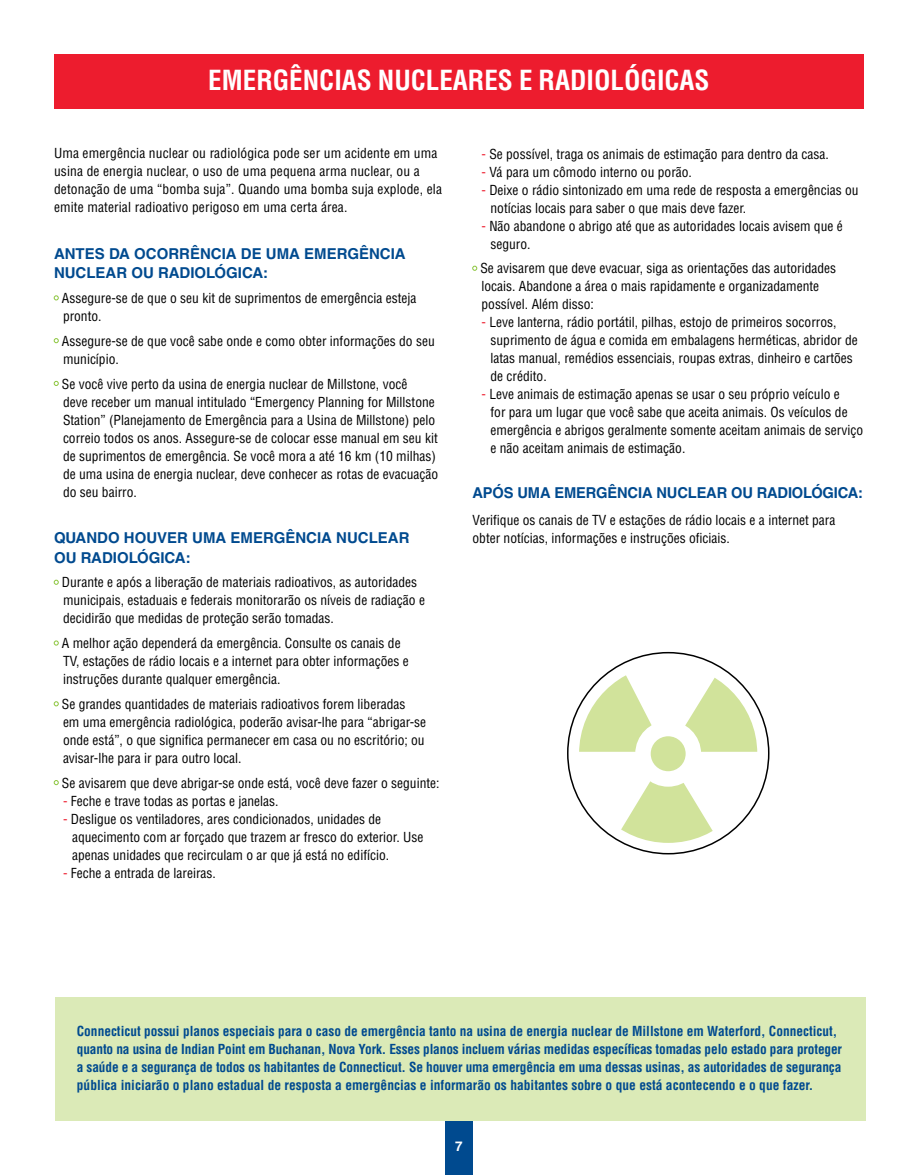
<style>
.page{position:relative;width:918px;height:1175px;background:#fff}
.page>*{position:absolute;margin:0;border:0;box-sizing:border-box;transform-origin:0 0}
.t1{font:700 condensed 27px "Helvetica LT Std";color:#fff}
.t2{font:700 15px/19.5px "Helvetica LT Std";color:#004a8f}
.t3{font:condensed 13.5px/18px "Helvetica LT Std";color:#000}
.t4{font:700 condensed 13.5px/18px "Helvetica LT Std";letter-spacing:-.01em;color:#004a8f}
.t5{font:700 13.5px "Helvetica LT Std";color:#fff}
.s1{color:#ed1c2e}
</style>
<div class="page">
<svg style="left:54px;top:295px;width:5px;height:5px"></svg>
<svg style="left:54px;top:338px;width:5px;height:5px"></svg>
<svg style="left:54px;top:381px;width:5px;height:5px"></svg>
<svg style="left:54px;top:580px;width:5px;height:4px"></svg>
<svg style="left:54px;top:640px;width:5px;height:5px"></svg>
<svg style="left:54px;top:701px;width:5px;height:5px"></svg>
<svg style="left:54px;top:780px;width:5px;height:5px"></svg>
<svg style="left:472px;top:266px;width:5px;height:5px"></svg>
<svg style="left:567px;top:651px;width:200px;height:190px"></svg>
<div style="left:635px;top:720px;width:66px;height:66px;background:#fff;border-radius:50%"></div>
<div style="left:651px;top:736px;width:35px;height:35px;background:#d1e39b;border-radius:50%"></div>
<div style="left:54px;top:54px;width:810px;height:54px;background:#ed1c2e"></div>
<div style="left:55px;top:997px;width:810px;height:123px;background:#dbeab7"></div>
<div style="left:445px;top:1121px;width:27px;height:53px;background:#004a8f"></div>
<h1 class="t1" style="left:208px;top:63px;width:503px">EMERGÊNCIAS NUCLEARES E RADIOLÓGICAS</h1>
<p class="t3" style="left:54px;top:144px;width:390px">Uma emergência nuclear ou radiológica pode ser um acidente em uma usina de energia nuclear, o uso de uma pequena arma nuclear, ou a detonação de uma “bomba suja”. Quando uma bomba suja explode, ela emite material radioativo perigoso em uma certa área.</p>
<p class="t2" style="left:54px;top:243px;width:353px">ANTES DA OCORRÊNCIA DE UMA EMERGÊNCIA<br>NUCLEAR OU RADIOLÓGICA:</p>
<p class="t3" style="left:62px;top:289px;width:356px">Assegure-se de que o seu kit de suprimentos de emergência esteja pronto.</p>
<p class="t3" style="left:62px;top:332px;width:374px">Assegure-se de que você sabe onde e como obter informações do seu município.</p>
<p class="t3" style="left:62px;top:374px;width:378px">Se você vive perto da usina de energia nuclear de Millstone, você<br>deve receber um manual intitulado “Emergency Planning for Millstone Station” (Planejamento de Emergência para a Usina de Millstone) pelo correio todos os anos. Assegure-se de colocar esse manual em seu kit de suprimentos de emergência. Se você mora a até 16 km (10 milhas) de uma usina de energia nuclear, deve conhecer as rotas de evacuação do seu bairro.</p>
<p class="t2" style="left:54px;top:528px;width:357px">QUANDO HOUVER UMA EMERGÊNCIA NUCLEAR<br>OU RADIOLÓGICA:</p>
<p class="t3" style="left:62px;top:573px;width:365px">Durante e após a liberação de materiais radioativos, as autoridades municipais, estaduais e federais monitorarão os níveis de radiação e decidirão que medidas de proteção serão tomadas.</p>
<p class="t3" style="left:62px;top:634px;width:348px">A melhor ação dependerá da emergência. Consulte os canais de<br>TV, estações de rádio locais e a internet para obter informações e instruções durante qualquer emergência.</p>
<p class="t3" style="left:62px;top:695px;width:366px">Se grandes quantidades de materiais radioativos forem liberadas<br>em uma emergência radiológica, poderão avisar-lhe para “abrigar-se onde está”, o que significa permanecer em casa ou no escritório; ou avisar-lhe para ir para outro local.</p>
<p class="t3" style="left:62px;top:773px;width:379px">Se avisarem que deve abrigar-se onde está, você deve fazer o seguinte:</p>
<p class="t3" style="left:63px;top:791px;width:217px"><span class="s1">-</span> Feche e trave todas as portas e janelas.</p>
<p class="t3" style="left:72px;top:809px;width:353px;text-indent:-9px"><span class="s1">-</span> Desligue os ventiladores, ares condicionados, unidades de aquecimento com ar forçado que trazem ar fresco do exterior. Use apenas unidades que recirculam o ar que já está no edifício.</p>
<p class="t3" style="left:63px;top:863px;width:154px"><span class="s1">-</span> Feche a entrada de lareiras.</p>
<p class="t3" style="left:482px;top:144px;width:349px"><span class="s1">-</span> Se possível, traga os animais de estimação para dentro da casa.</p>
<p class="t3" style="left:482px;top:162px;width:212px"><span class="s1">-</span> Vá para um cômodo interno ou porão.</p>
<p class="t3" style="left:491px;top:180px;width:370px;text-indent:-9px"><span class="s1">-</span> Deixe o rádio sintonizado em uma rede de resposta a emergências ou notícias locais para saber o que mais deve fazer.</p>
<p class="t3" style="left:491px;top:216px;width:354px;text-indent:-9px"><span class="s1">-</span> Não abandone o abrigo até que as autoridades locais avisem que é seguro.</p>
<p class="t3" style="left:480px;top:259px;width:357px">Se avisarem que deve evacuar, siga as orientações das autoridades locais. Abandone a área o mais rapidamente e organizadamente possível. Além disso:</p>
<p class="t3" style="left:491px;top:313px;width:369px;text-indent:-9px"><span class="s1">-</span> Leve lanterna, rádio portátil, pilhas, estojo de primeiros socorros, suprimento de água e comida em embalagens herméticas, abridor de latas manual, remédios essenciais, roupas extras, dinheiro e cartões de crédito.</p>
<p class="t3" style="left:491px;top:385px;width:374px;text-indent:-9px"><span class="s1">-</span> Leve animais de estimação apenas se usar o seu próprio veículo e<br>for para um lugar que você sabe que aceita animais. Os veículos de emergência e abrigos geralmente somente aceitam animais de serviço e não aceitam animais de estimação.</p>
<p class="t2" style="left:472px;top:483px;width:392px">APÓS UMA EMERGÊNCIA NUCLEAR OU RADIOLÓGICA:</p>
<p class="t3" style="left:472px;top:511px;width:364px">Verifique os canais de TV e estações de rádio locais e a internet para obter notícias, informações e instruções oficiais.</p>
<p class="t4" style="left:77px;top:1021px;width:767px">Connecticut possui planos especiais para o caso de emergência tanto na usina de energia nuclear de Millstone em Waterford, Connecticut, quanto na usina de Indian Point em Buchanan, Nova York. Esses planos incluem várias medidas específicas tomadas pelo estado para proteger a saúde e a segurança de todos os habitantes de Connecticut. Se houver uma emergência em uma dessas usinas, as autoridades de segurança pública iniciarão o plano estadual de resposta a emergências e informarão os habitantes sobre o que está acontecendo e o que fazer.</p>
<p class="t5" style="left:455px;top:1137px;width:9px">7</p>
</div>
